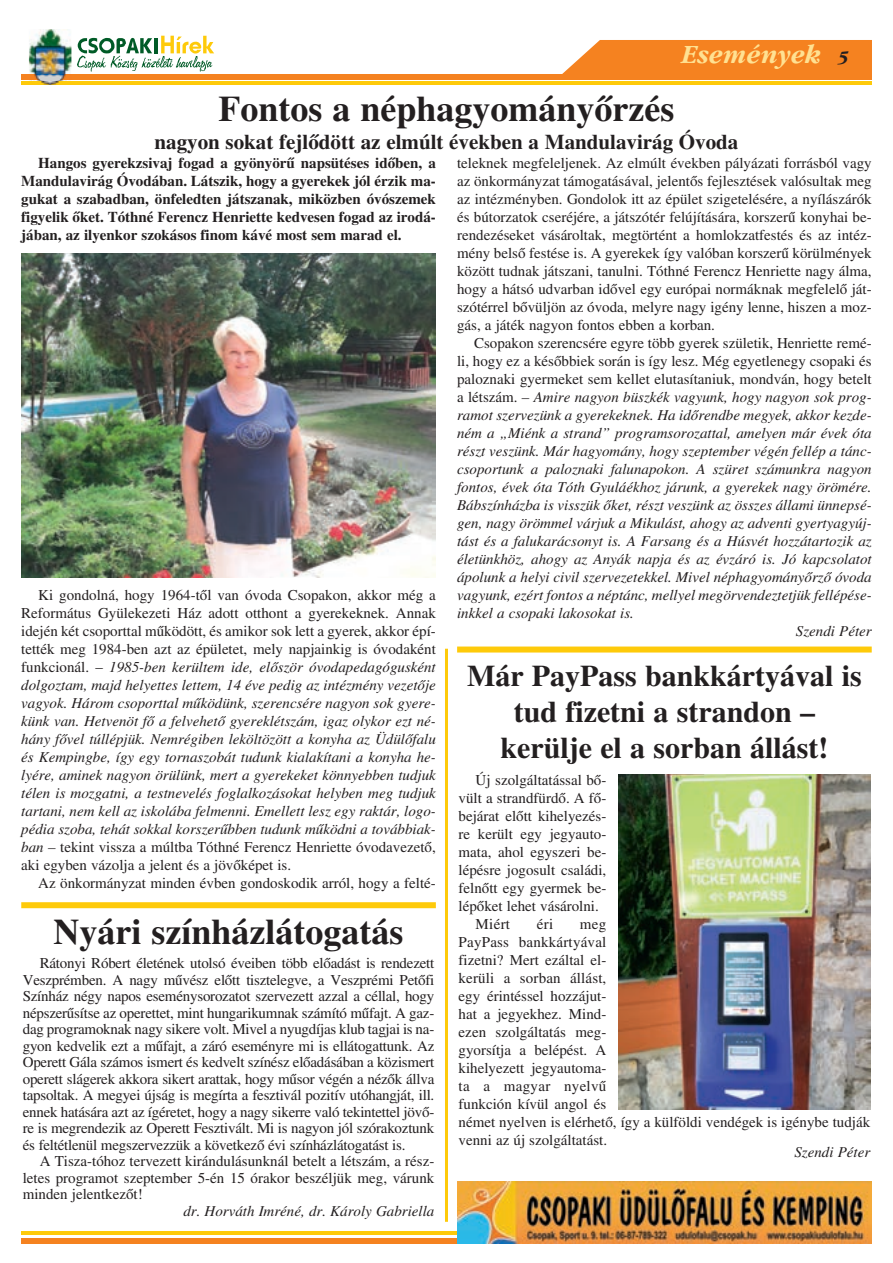
<style>
.page{position:relative;width:893px;height:1263px;background:#fff}
.page>*{position:absolute;margin:0;border:0;box-sizing:border-box;transform-origin:0 0}
.t1{font:36px "Hu Times Bold";color:#231f20}
.t2{font:30px/36px "Hu Times Bold";color:#231f20;text-align:center}
.t3{font:italic 27px "Garamond HU Bold";letter-spacing:.01em;color:#ffe192;scale:.95 1}
.t4{font:21px "Hu Times Bold";color:#231f20}
.t5{font:15px/18px "Hu Times Roman";color:#231f20;text-align:justify}
.t6{font:15px/18px "Hu Times Italic";color:#231f20;text-align:justify}
.t7{font:15px/18px "Hu Times Bold";color:#231f20;text-align:justify}
.s1{font-size:18px;color:#231f20}
.s2{font-family:"Hu Times Roman"}
.s3{font-family:"Hu Times Italic"}
</style>
<div class="page">
<hr style="left:21px;top:82px;width:851px;height:3px;background:#feca0a">
<div style="left:21px;top:74px;width:851px;height:5px;background:#f58220"></div>
<svg style="left:77px;top:36px;width:137px;height:36px"></svg>
<img style="left:29px;top:29px;width:42px;height:53px">
<img style="left:41px;top:82px;width:18px;height:3px">
<img style="left:29px;top:74px;width:42px;height:5px">
<div style="left:562px;top:40px;width:310px;height:34px;background:#f58220"></div>
<div style="left:21px;top:1238px;width:851px;height:5px;background:#f58220"></div>
<hr style="left:21px;top:1231px;width:851px;height:3px;background:#feca0a">
<img style="left:457px;top:1181px;width:415px;height:62px">
<div style="left:21px;top:902px;width:415px;height:6px;background:#feca0a"></div>
<div style="left:457px;top:646px;width:415px;height:6px;background:#feca0a"></div>
<hr style="left:445px;top:649px;width:3px;height:573px;background:#feca0a">
<img style="left:21px;top:253px;width:415px;height:324px">
<img style="left:618px;top:774px;width:253px;height:336px">
<h3 class="t3" style="left:682px;top:44px;width:177px">Események <span class="s1">5</span></h3>
<h1 class="t1" style="left:219px;top:96px;width:457px">Fontos a néphagyományõrzés</h1>
<h3 class="t4" style="left:154px;top:135px;width:585px">nagyon sokat fejlõdött az elmúlt években a Mandulavirág Óvoda</h3>
<p class="t7" style="left:21px;top:156px;width:416px;text-indent:17px">Hangos gyerekzsivaj fogad a gyönyörû napsütéses idõben, a Mandulavirág Óvodában. Látszik, hogy a gyerekek jól érzik ma&shy;gukat a szabadban, önfeledten játszanak, miközben óvószemek figyelik õket. Tóthné Ferencz Henriette kedvesen fogad az irodá&shy;jában, az ilyenkor szokásos finom kávé most sem marad el.</p>
<p class="t5" style="left:21px;top:588px;width:416px;text-indent:17px">Ki gondolná, hogy 1964-tõl van óvoda Csopakon, akkor még a Református Gyülekezeti Ház adott otthont a gyerekeknek. Annak idején két csoporttal mûködött, és amikor sok lett a gyerek, akkor épí&shy;tették meg 1984-ben azt az épületet, mely napjainkig is óvodaként</p>
<p class="t6" style="left:21px;top:660px;width:416px"><span class="s2">funkcionál. –</span> 1985-ben kerültem ide, elõször óvodapedagógusként dolgoztam, majd helyettes lettem, 14 éve pedig az intézmény vezetõje vagyok. Három csoporttal mûködünk, szerencsére nagyon sok gyere&shy;künk van. Hetvenöt fõ a felvehetõ gyereklétszám, igaz olykor ezt né&shy;hány fõvel túllépjük. Nemrégiben leköltözött a konyha az Üdülõfalu és Kempingbe, így egy tornaszobát tudunk kialakítani a konyha he&shy;lyére, aminek nagyon örülünk, mert a gyerekeket könnyebben tudjuk télen is mozgatni, a testnevelés foglalkozásokat helyben meg tudjuk tartani, nem kell az iskolába felmenni. Emellett lesz egy raktár, logo&shy;pédia szoba, tehát sokkal korszerûbben tudunk mûködni a továbbiak-</p>
<p class="t5" style="left:21px;top:840px;width:416px"><span class="s3">ban –</span> tekint vissza a múltba Tóthné Ferencz Henriette óvodavezetõ, aki egyben vázolja a jelent és a jövõképet is.</p>
<p class="t5" style="left:38px;top:876px;width:399px">Az önkormányzat minden évben gondoskodik arról, hogy a felté-</p>
<h1 class="t1" style="left:54px;top:919px;width:351px">Nyári színházlátogatás</h1>
<p class="t5" style="left:23px;top:956px;width:413px;line-height:16.5px;text-indent:17px">Rátonyi Róbert életének utolsó éveiben több elõadást is rendezett Veszprémben. A nagy mûvész elõtt tisztelegve, a Veszprémi Petõfi Színház négy napos eseménysorozatot szervezett azzal a céllal, hogy népszerûsítse az operettet, mint hungarikumnak számító mûfajt. A gaz&shy;dag programoknak nagy sikere volt. Mivel a nyugdíjas klub tagjai is na&shy;gyon kedvelik ezt a mûfajt, a záró eseményre mi is ellátogattunk. Az Operett Gála számos ismert és kedvelt színész elõadásában a közismert operett slágerek akkora sikert arattak, hogy mûsor végén a nézõk állva tapsoltak. A megyei újság is megírta a fesztivál pozitív utóhangját, ill. ennek hatására azt az ígéretet, hogy a nagy sikerre való tekintettel jövõ&shy;re is megrendezik az Operett Fesztivált. Mi is nagyon jól szórakoztunk és feltétlenül megszervezzük a következõ évi színházlátogatást is.</p>
<p class="t5" style="left:23px;top:1154px;width:413px;line-height:16.5px;text-indent:17px">A Tisza-tóhoz tervezett kirándulásunknál betelt a létszám, a rész&shy;letes programot szeptember 5-én 15 órakor beszéljük meg, várunk minden jelentkezõt!</p>
<p class="t6" style="left:183px;top:1203px;width:252px">dr. Horváth Imréné, dr. Károly Gabriella</p>
<p class="t5" style="left:457px;top:156px;width:416px">teleknek megfeleljenek. Az elmúlt években pályázati forrásból vagy az önkormányzat támogatásával, jelentõs fejlesztések valósultak meg az intézményben. Gondolok itt az épület szigetelésére, a nyílászárók és bútorzatok cseréjére, a játszótér felújítására, korszerû konyhai be&shy;rendezéseket vásároltak, megtörtént a homlokzatfestés és az intéz&shy;mény belsõ festése is. A gyerekek így valóban korszerû körülmények között tudnak játszani, tanulni. Tóthné Ferencz Henriette nagy álma, hogy a hátsó udvarban idõvel egy európai normáknak megfelelõ ját&shy;szótérrel bõvüljön az óvoda, melyre nagy igény lenne, hiszen a moz&shy;gás, a játék nagyon fontos ebben a korban.</p>
<p class="t5" style="left:457px;top:336px;width:416px;text-indent:17px">Csopakon szerencsére egyre több gyerek születik, Henriette remé&shy;li, hogy ez a késõbbiek során is így lesz. Még egyetlenegy csopaki és paloznaki gyermeket sem kellet elutasítaniuk, mondván, hogy betelt</p>
<p class="t6" style="left:457px;top:390px;width:416px"><span class="s2">a létszám.</span> – Amire nagyon büszkék vagyunk, hogy nagyon sok prog-</p>
<p class="t6" style="left:457px;top:408px;width:416px">ramot szervezünk a gyerekeknek. Ha idõrendbe megyek, akkor kezde-</p>
<p class="t6" style="left:457px;top:426px;width:416px">ném a „Miénk a strand” programsorozattal, amelyen már évek óta</p>
<p class="t6" style="left:457px;top:444px;width:416px">részt veszünk. Már hagyomány, hogy szeptember végén fellép a tánc-</p>
<p class="t6" style="left:457px;top:462px;width:416px">csoportunk a paloznaki falunapokon. A szüret számunkra nagyon</p>
<p class="t6" style="left:457px;top:480px;width:416px">fontos, évek óta Tóth Gyuláékhoz járunk, a gyerekek nagy örömére.</p>
<p class="t6" style="left:457px;top:498px;width:416px">Bábszínházba is visszük õket, részt veszünk az összes állami ünnepsé-</p>
<p class="t6" style="left:457px;top:516px;width:416px">gen, nagy örömmel várjuk a Mikulást, ahogy az adventi gyertyagyúj-</p>
<p class="t6" style="left:457px;top:534px;width:416px">tást és a falukarácsonyt is. A Farsang és a Húsvét hozzátartozik az</p>
<p class="t6" style="left:457px;top:552px;width:416px">életünkhöz, ahogy az Anyák napja és az évzáró is. Jó kapcsolatot</p>
<p class="t6" style="left:457px;top:570px;width:416px">ápolunk a helyi civil szervezetekkel. Mivel néphagyományõrzõ óvoda</p>
<p class="t6" style="left:457px;top:588px;width:416px">vagyunk, ezért fontos a néptánc, mellyel megörvendeztetjük fellépése-</p>
<p class="t6" style="left:457px;top:606px;width:178px">inkkel a csopaki lakosokat is.</p>
<p class="t6" style="left:796px;top:624px;width:77px">Szendi Péter</p>
<h2 class="t2" style="left:467px;top:661px;width:396px">Már PayPass bankkártyával is tud fizetni a strandon – kerülje el a sorban állást!</h2>
<p class="t5" style="left:476px;top:773px;width:132px">Új szolgáltatással bõ-</p>
<p class="t5" style="left:459px;top:791px;width:149px">vült a strandfürdõ. A fõ-</p>
<p class="t5" style="left:459px;top:809px;width:149px">bejárat elõtt kihelyezés-</p>
<p class="t5" style="left:459px;top:827px;width:149px">re került egy jegyauto-</p>
<p class="t5" style="left:459px;top:845px;width:149px">mata, ahol egyszeri be-</p>
<p class="t5" style="left:459px;top:863px;width:149px">lépésre jogosult családi,</p>
<p class="t5" style="left:459px;top:881px;width:149px">felnõtt egy gyermek be-</p>
<p class="t5" style="left:459px;top:899px;width:142px">lépõket lehet vásárolni.</p>
<p class="t5" style="left:476px;top:917px;width:36px">Miért</p>
<p class="t5" style="left:537px;top:917px;width:18px">éri</p>
<p class="t5" style="left:459px;top:917px;width:413px;text-align:left;text-indent:121px">meg<br>PayPass bankkártyával<br>fizetni? Mert ezáltal el-<br>kerüli a sorban állást,<br>egy érintéssel hozzájut-<br>hat a jegyekhez. Mind-<br>ezen szolgáltatás meg-<br>gyorsítja a belépést. A<br>kihelyezett jegyautoma-<br>ta a magyar nyelvû<br>funkción kívül angol és<br>német nyelven is elérhetõ, így a külföldi vendégek is igénybe tudják venni az új szolgáltatást.</p>
<p class="t6" style="left:794px;top:1145px;width:77px">Szendi Péter</p>
</div>
